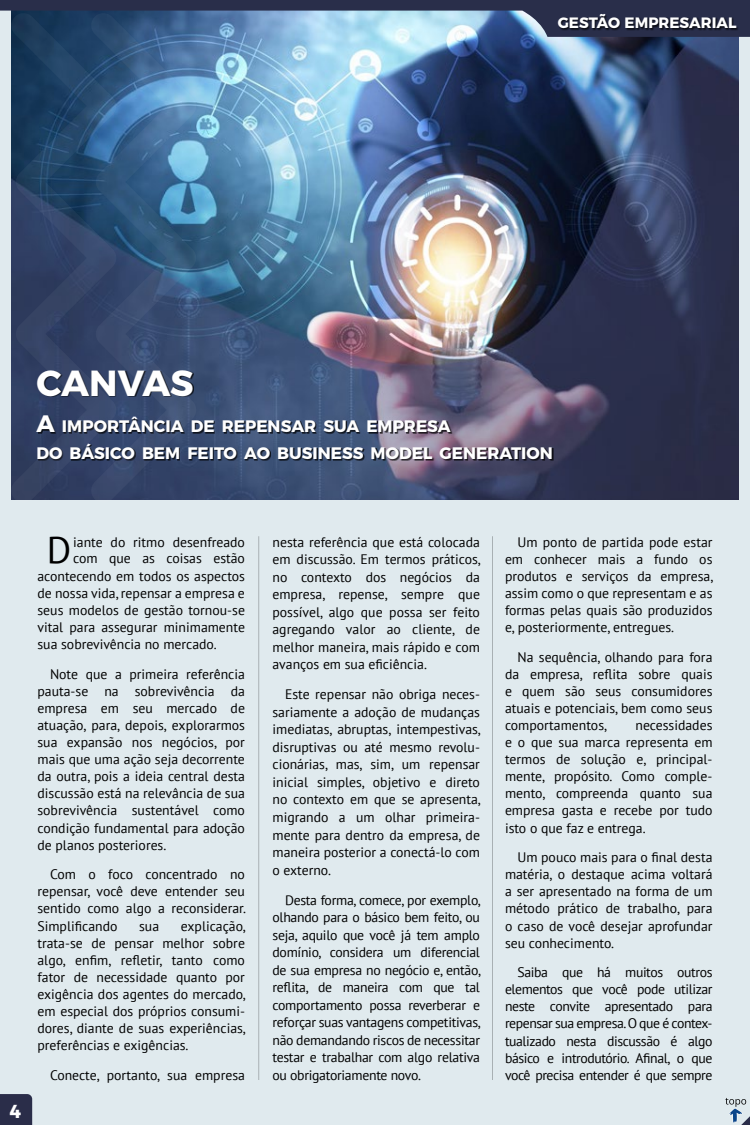
<style>
.page{position:relative;width:750px;height:1125px;background:#e0eaee}
.page>*{position:absolute;margin:0;border:0;box-sizing:border-box;transform-origin:0 0}
.t1{font:37.5px "PT Sans";color:#000}
.t2{font:700 36.25px "Montserrat";letter-spacing:-.005em;color:#fff}
.t3{font:700 18.75px "Montserrat";color:#fff}
.t4{font:700 16.62px/26.2px "Montserrat";color:#fff}
.t5{font:700 15px "Montserrat";color:#fff}
.t6{font:13.75px/17.1px "PT Sans";color:#000;text-align:justify}
.s1{font-size:23.75px}
</style>
<div class="page">
<svg style="left:0;top:1094px;width:32px;height:31px"></svg>
<hr style="left:259px;top:536px;width:1px;height:544px;background:#000">
<hr style="left:492px;top:536px;width:1px;height:544px;background:#000">
<svg style="left:725px;top:1098px;width:25px;height:27px"></svg>
<img style="left:197px;top:37px;width:542px;height:463px">
<svg style="left:0;top:0;width:750px;height:37px;background:#5b708d"></svg>
<div style="left:559px;top:14px;width:180px;height:17px;background:#000;opacity:.75"></div>
<div style="left:38px;top:417px;width:515px;height:44px;background:#000;opacity:.75"></div>
<svg style="left:10px;top:12px;width:187px;height:488px;background:#3b5578"></svg>
<p class="t5" style="left:558px;top:10px;width:180px">GESTÃO EMPRESARIAL</p>
<h2 class="t2" style="left:37px;top:353px;width:159px">CANVAS</h2>
<p class="t4" style="left:37px;top:412px;width:244px"><span class="s1">A</span> IMPORTÂNCIA DE REPENSA</p>
<p class="t4" style="left:37px;top:412px;width:516px;text-indent:268px">R SUA EMPRESA<br>DO BÁSICO BEM FEITO AO BUSINESS MODEL GENERATION</p>
<h3 class="t3" style="left:10px;top:1096px;width:13px">4</h3>
<h1 class="t1" style="left:47px;top:526px;width:26px">D</h1>
<p class="t6" style="left:73px;top:533px;width:173px">iante do ritmo desenfreado</p>
<p class="t6" style="left:73px;top:550px;width:173px">com que as coisas estão</p>
<p class="t6" style="left:38px;top:567px;width:209px">acontecendo em todos os aspectos</p>
<p class="t6" style="left:38px;top:584px;width:209px">de nossa vida, repensar a empresa e</p>
<p class="t6" style="left:38px;top:601px;width:209px">seus modelos de gestão tornou-se</p>
<p class="t6" style="left:38px;top:618px;width:209px">vital para assegurar minimamente</p>
<p class="t6" style="left:38px;top:635px;width:181px">sua sobrevivência no mercado.</p>
<p class="t6" style="left:38px;top:665px;width:209px;text-indent:12px">Note que a primeira referência pauta-se na sobrevivência da empresa em seu mercado de atuação, para, depois, explorarmos sua expansão nos negócios, por mais que uma ação seja decorrente da outra, pois a ideia central desta discussão está na relevância de sua sobrevivência sustentável como condição fundamental para adoção de planos posteriores.</p>
<p class="t6" style="left:38px;top:866px;width:210px;text-indent:12px">Com o foco concentrado no repensar, você deve entender seu sentido como algo a reconsiderar.<br>Simplificando</p>
<p class="t6" style="left:38px;top:917px;width:210px;text-indent:143px">explicação, trata-se de pensar melhor sobre algo, enfim, refletir, tanto como fator de necessidade quanto por exigência dos agentes do mercado, em especial dos próprios consumi&shy;dores, diante de suas experiências, preferências e exigências.</p>
<p class="t6" style="left:50px;top:1066px;width:197px">Conecte, portanto, sua empresa</p>
<p class="t6" style="left:139px;top:917px;width:22px">sua</p>
<p class="t6" style="left:273px;top:533px;width:210px;line-height:17.5px">nesta referência que está colocada em discussão. Em termos práticos, no contexto dos negócios da empresa, repense, sempre que possível, algo que possa ser feito agregando valor ao cliente, de melhor maneira, mais rápido e com avanços em sua eficiência.</p>
<p class="t6" style="left:273px;top:685px;width:210px;line-height:17.5px;text-indent:12px">Este repensar não obriga neces&shy;sariamente a adoção de mudanças imediatas, abruptas, intempestivas, disruptivas ou até mesmo revolu&shy;cionárias, mas, sim, um repensar inicial simples, objetivo e direto no contexto em que se apresenta, migrando a um olhar primeira&shy;mente para dentro da empresa, de maneira posterior a conectá-lo com o externo.</p>
<p class="t6" style="left:273px;top:891px;width:210px;line-height:17.5px;text-indent:12px">Desta forma, comece, por exemplo, olhando para o básico bem feito, ou seja, aquilo que você já tem amplo domínio, considera um diferencial de sua empresa no negócio e, então, reflita, de maneira com que tal comportamento possa reverberar e reforçar suas vantagens competitivas, não demandando riscos de necessitar testar e trabalhar com algo relativa ou obrigatoriamente novo.</p>
<p class="t6" style="left:505px;top:533px;width:210px;text-indent:12px">Um ponto de partida pode estar em conhecer mais a fundo os produtos e serviços da empresa, assim como o que representam e as formas pelas quais são produzidos e, posteriormente, entregues.</p>
<p class="t6" style="left:505px;top:648px;width:209px;text-indent:12px">Na sequência, olhando para fora da empresa, reflita sobre quais e quem são seus consumidores atuais e potenciais, bem como seus comportamentos,</p>
<p class="t6" style="left:505px;top:716px;width:209px;text-indent:131px">necessidades e o que sua marca representa em termos de solução e, principal&shy;mente, propósito. Como comple&shy;mento, compreenda quanto sua empresa gasta e recebe por tudo isto o que faz e entrega.</p>
<p class="t6" style="left:505px;top:848px;width:209px;text-indent:12px">Um pouco mais para o final desta matéria, o destaque acima voltará a ser apresentado na forma de um método prático de trabalho, para o caso de você desejar aprofundar seu conhecimento.</p>
<p class="t6" style="left:505px;top:963px;width:209px;text-indent:12px">Saiba que há muitos outros elementos que você pode utilizar neste convite apresentado para repensar sua empresa. O que é contex&shy;tualizado nesta discussão é algo básico e introdutório. Afinal, o que você precisa entender é que sempre</p>
</div>
